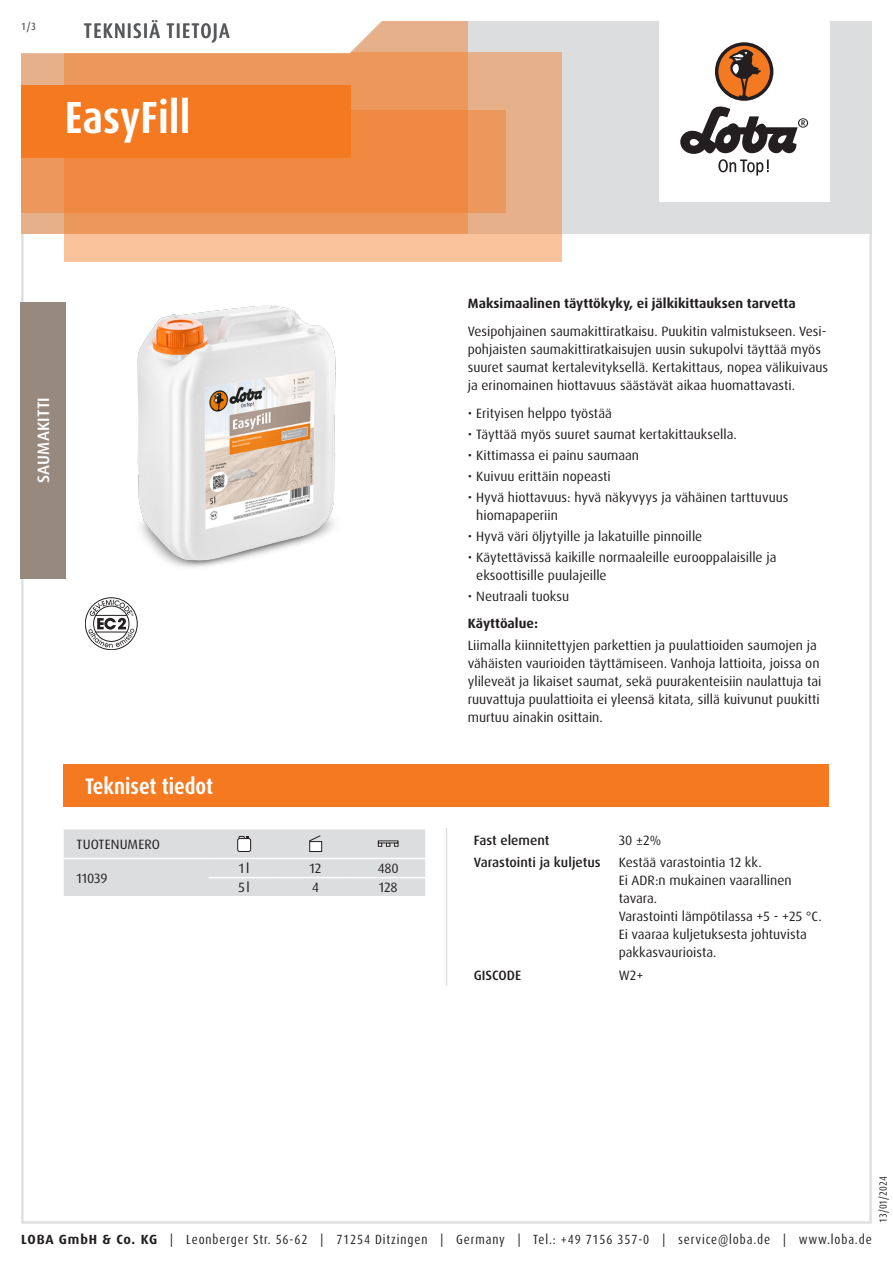
<style>
.page{position:relative;width:893px;height:1263px;background:#fff}
.page>*{position:absolute;margin:0;border:0;box-sizing:border-box;transform-origin:0 0}
.Produktname_weiss{font:700 condensed 45px "Dax Pro";color:#fff}
.Abschnitt{font:700 condensed 22.5px "Dax Pro";color:#fff}
.TI{font:500 condensed 21px "Dax Pro";letter-spacing:.06em;color:#57585a}
.Produktart_Vorbereitung{font:500 16.5px "Dax Pro";letter-spacing:.01em;color:#fff}
.Text{font:13.5px/18px "Dax Pro";color:#231f20}
.Text_ohne_Silbentrennung{font:13.5px/18px "Dax Pro";color:#231f20}
.Text_Bold{font:700 13.5px "Dax Pro";color:#231f20}
.Text_Medium{font:500 13.5px "Dax Pro";color:#231f20}
.Text_zentriert{font:13.5px "Dax Pro";color:#231f20}
.Text_Großbuchstaben{font:13.5px "Dax Pro";letter-spacing:.01em;color:#231f20}
.t1{font:condensed 13.35px "Dax Pro";letter-spacing:.065em;color:#231f20}
.t2{font:condensed 10.5px "Dax Pro";color:#231f20}
.t3{font:500 condensed 10.5px "Dax Pro";color:#57585a}
.s1{font-weight:700;font-stretch:normal}
</style>
<div class="page">
<hr style="left:446px;top:828px;width:1px;height:158px;background:#dcdddf">
<div style="left:64px;top:829px;width:361px;height:67px;background:#dcdddf"></div>
<div style="left:64px;top:764px;width:765px;height:43px;background:#f47921"></div>
<svg style="left:85px;top:597px;width:53px;height:53px"></svg>
<img style="left:137px;top:305px;width:199px;height:263px">
<div style="left:20px;top:302px;width:46px;height:276px;background:#98897e"></div>
<div style="left:21px;top:21px;width:851px;height:213px;background:#dcdddf"></div>
<div style="left:659px;top:0;width:170px;height:202px;background:#fff"></div>
<svg style="left:680px;top:106px;width:128px;height:70px"></svg>
<div style="left:715px;top:42px;width:58px;height:59px;background:#231f20;border-radius:50%"></div>
<svg style="left:718px;top:45px;width:52px;height:52px"></svg>
<div style="left:64px;top:52px;width:497px;height:209px;background:linear-gradient(to right,#fec79f,#efb992)"></div>
<div style="left:21px;top:111px;width:485px;height:102px;background:#ec975b"></div>
<svg style="left:21px;top:21px;width:447px;height:213px;background:#ed9150"></svg>
<svg style="left:21px;top:21px;width:411px;height:34px;background:#faede4"></svg>
<div style="left:21px;top:85px;width:330px;height:72px;background:#f47921"></div>
<p class="t3" style="left:21px;top:19px;width:16px">1/3</p>
<p class="TI" style="left:84px;top:17px;width:147px">TEKNISIÄ TIETOJA</p>
<p class="Produktname_weiss" style="left:65px;top:89px;width:127px">EasyFill</p>
<p class="Produktart_Vorbereitung" style="left:33px;top:483px;width:87px;rotate:-90deg">SAUMAKITTI</p>
<p class="Abschnitt" style="left:85px;top:772px;width:130px">Tekniset tiedot</p>
<p class="Text_Großbuchstaben" style="left:77px;top:835px;width:85px">TUOTENUMERO</p>
<p class="Text" style="left:77px;top:869px;width:33px">11039</p>
<p class="Text_zentriert" style="left:239px;top:860px;width:12px">1l</p>
<p class="Text_zentriert" style="left:309px;top:860px;width:13px">12</p>
<p class="Text_zentriert" style="left:378px;top:860px;width:22px">480</p>
<p class="Text_zentriert" style="left:238px;top:879px;width:13px">5l</p>
<p class="Text_zentriert" style="left:312px;top:879px;width:8px">4</p>
<p class="Text_zentriert" style="left:379px;top:879px;width:20px">128</p>
<p class="Text_Bold" style="left:468px;top:295px;width:329px">Maksimaalinen täyttökyky, ei jälkikittauksen tarvetta</p>
<p class="Text" style="left:468px;top:323px;width:362px">Vesipohjainen saumakittiratkaisu. Puukitin valmistukseen. Vesi&shy;pohjaisten saumakittiratkaisujen uusin sukupolvi täyttää myös suuret saumat kertalevityksellä. Kertakittaus, nopea välikuivaus ja erinomainen hiottavuus säästävät aikaa huomattavasti.</p>
<p class="Text" style="left:468px;top:404px;width:146px">• Erityisen helppo työstää</p>
<p class="Text" style="left:468px;top:425px;width:271px">• Täyttää myös suuret saumat kertakittauksella.</p>
<p class="Text" style="left:468px;top:446px;width:173px">• Kittimassa ei painu saumaan</p>
<p class="Text" style="left:468px;top:467px;width:145px">• Kuivuu erittäin nopeasti</p>
<p class="Text" style="left:476px;top:488px;width:314px;text-indent:-9px">• Hyvä hiottavuus: hyvä näkyvyys ja vähäinen tarttuvuus hiomapaperiin</p>
<p class="Text" style="left:468px;top:527px;width:236px">• Hyvä väri öljytyille ja lakatuille pinnoille</p>
<p class="Text" style="left:476px;top:548px;width:302px;text-indent:-9px">• Käytettävissä kaikille normaaleille eurooppalaisille ja eksoottisille puulajeille</p>
<p class="Text" style="left:468px;top:587px;width:103px">• Neutraali tuoksu</p>
<p class="Text_Bold" style="left:468px;top:615px;width:72px">Käyttöalue:</p>
<p class="Text" style="left:468px;top:636px;width:355px">Liimalla kiinnitettyjen parkettien ja puulattioiden saumojen ja vähäisten vaurioiden täyttämiseen. Vanhoja lattioita, joissa on ylileveät ja likaiset saumat, sekä puurakenteisiin naulattuja tai ruuvattuja puulattioita ei yleensä kitata, sillä kuivunut puukitti murtuu ainakin osittain.</p>
<p class="Text_Medium" style="left:474px;top:831px;width:77px">Fast element</p>
<p class="Text_ohne_Silbentrennung" style="left:619px;top:831px;width:44px">30 ±2%</p>
<p class="Text_Medium" style="left:474px;top:854px;width:128px">Varastointi ja kuljetus</p>
<p class="Text_ohne_Silbentrennung" style="left:619px;top:853px;width:145px">Kestää varastointia 12 kk.</p>
<p class="Text_ohne_Silbentrennung" style="left:619px;top:871px;width:174px">Ei ADR:n mukainen vaarallinen tavara.</p>
<p class="Text_ohne_Silbentrennung" style="left:619px;top:907px;width:205px">Varastointi lämpötilassa +5 - +25 °C.<br>Ei vaaraa kuljetuksesta johtuvista pakkasvaurioista.</p>
<p class="Text_Medium" style="left:474px;top:966px;width:49px">GISCODE</p>
<p class="Text_ohne_Silbentrennung" style="left:619px;top:966px;width:26px">W2+</p>
<p class="t2" style="left:876px;top:1222px;width:48px;rotate:-90deg">13/01/2024</p>
<p class="t1" style="left:21px;top:1230px;width:852px"><span class="s1">LOBA GmbH &amp; Co. KG</span> | Leonberger Str. 56-62 | 71254 Ditzingen | Germany | Tel.: +49 7156 357-0 | service@loba.de | www.loba.de</p>
</div>
